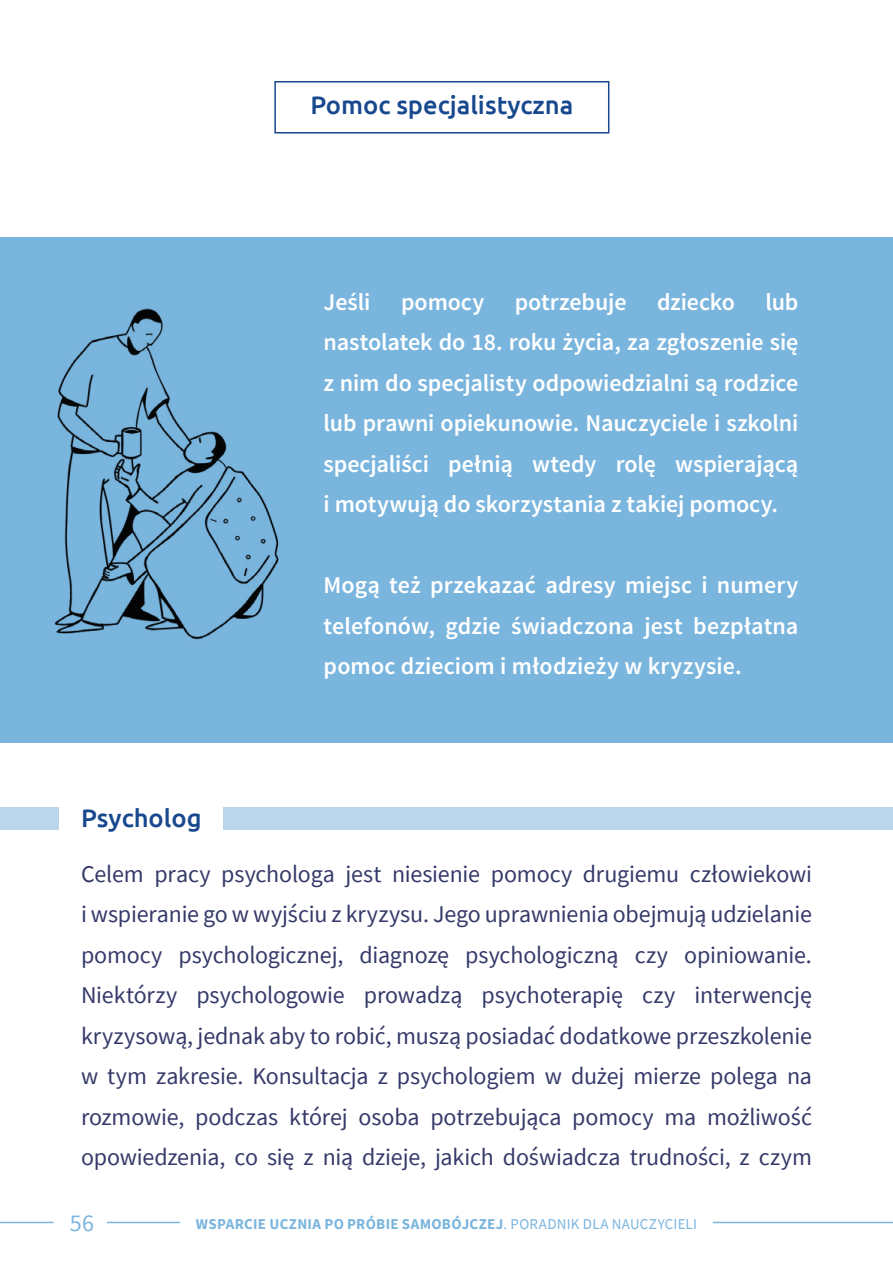
<style>
.page{position:relative;width:893px;height:1263px;background:#fff}
.page>*{position:absolute;margin:0;border:0;box-sizing:border-box;transform-origin:0 0}
._17_PKT_Subtytuły{font:500 25.5px "Ubuntu";color:#18488e}
._16pt_Size_Align_Left{font:24px/40.5px "Source Sans Pro";letter-spacing:-.01em;color:#363a6a;text-align:justify}
._16pt_Size_Align_Left-2{font:600 24px/40.5px "Source Sans Pro";color:#fff;text-align:justify}
.t1{font:24px "Source Sans Pro";color:#7ab5de}
.t2{font:700 15px "Source Sans Pro";letter-spacing:.015em;color:#7ab5de}
.s1{font-weight:400}
</style>
<div class="page">
<hr style="left:107px;top:1222px;width:73px;height:1px;background:#7ab5de">
<hr style="left:0;top:1222px;width:54px;height:1px;background:#7ab5de">
<hr style="left:713px;top:1222px;width:180px;height:1px;background:#7ab5de">
<div style="left:0;top:237px;width:893px;height:506px;background:#7ab5de"></div>
<img style="left:54px;top:308px;width:225px;height:332px">
<div style="left:223px;top:807px;width:670px;height:23px;background:#bad5ec"></div>
<div style="left:0;top:807px;width:59px;height:23px;background:#bad5ec"></div>
<div style="left:274px;top:81px;width:335px;height:52px;border:2px solid #18488e"></div>
<p class="_17_PKT_Subtytuły" style="left:310px;top:89px;width:265px">Pomoc specjalistyczna</p>
<p class="_16pt_Size_Align_Left-2" style="left:324px;top:282px;width:48px">Jeśli</p>
<p class="_16pt_Size_Align_Left-2" style="left:401px;top:282px;width:85px">pomocy</p>
<p class="_16pt_Size_Align_Left-2" style="left:515px;top:282px;width:113px">potrzebuje</p>
<p class="_16pt_Size_Align_Left-2" style="left:657px;top:282px;width:79px">dziecko</p>
<p class="_16pt_Size_Align_Left-2" style="left:324px;top:282px;width:476px;text-indent:442px">lub nastolatek do 18. roku życia, za zgłoszenie się z nim do specjalisty odpowiedzialni są rodzice lub prawni opiekunowie. Nauczyciele i szkolni specjaliści pełnią wtedy rolę wspierającą i motywują do skorzystania z takiej pomocy.</p>
<p class="_17_PKT_Subtytuły" style="left:81px;top:802px;width:122px">Psycholog</p>
<p class="_16pt_Size_Align_Left-2" style="left:324px;top:566px;width:476px">Mogą też przekazać adresy miejsc i numery telefonów, gdzie świadczona jest bezpłatna pomoc dzieciom i młodzieży w kryzysie.</p>
<p class="_16pt_Size_Align_Left" style="left:81px;top:853px;width:732px">Celem pracy psychologa jest niesienie pomocy drugiemu człowiekowi i wspieranie go w wyjściu z kryzysu. Jego uprawnienia obejmują udzielanie pomocy psychologicznej, diagnozę psychologiczną czy opiniowanie.<br>Niektórzy psychologowie prowadzą psychoterapię czy interwencję kryzysową, jednak aby to robić, muszą posiadać dodatkowe przeszkolenie w tym zakresie. Konsultacja z psychologiem w dużej mierze polega na rozmowie, podczas której osoba potrzebująca pomocy ma możliwość opowiedzenia, co się z nią dzieje, jakich doświadcza trudności, z czym</p>
<p class="t1" style="left:70px;top:1207px;width:26px">56</p>
<p class="t2" style="left:196px;top:1214px;width:502px">WSPARCIE UCZNIA PO PRÓBIE SAMOBÓJCZEJ<span class="s1">. PORADNIK DLA NAUCZYCIELI</span></p>
</div>
